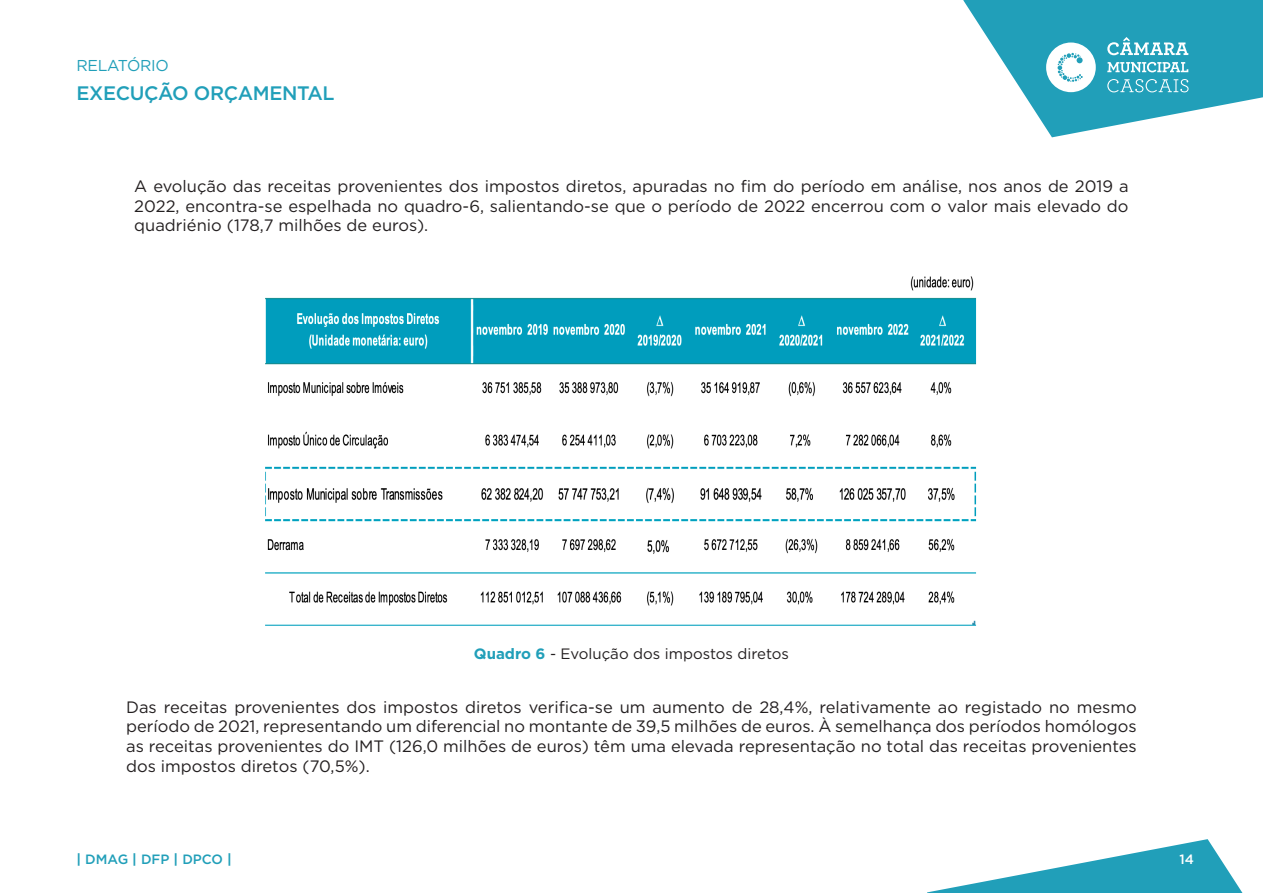
<style>
.page{position:relative;width:1263px;height:893px;background:#fff}
.page>*{position:absolute;margin:0;border:0;box-sizing:border-box;transform-origin:0 0}
.t1{font:500 19.5px "Gotham";letter-spacing:-.02em;color:#219fb9}
.texto{font:16.5px/19.8px "Gotham";color:#231f20;text-align:justify}
.t2{font:15.75px "Gotham";letter-spacing:-.02em;color:#219fb9}
.texto-2{font:15px "Gotham";color:#231f20}
.t3{font:500 13.5px "Gotham";color:#219fb9}
.t4{font:500 13.5px "Gotham";color:#fff}
.s1{font-weight:700;color:#219fb9}
.s2{font-weight:700}
</style>
<div class="page">
<svg style="left:927px;top:839px;width:315px;height:54px"></svg>
<svg style="left:963px;top:0;width:300px;height:137px"></svg>
<img style="left:265px;top:276px;width:712px;height:350px">
<p class="t2" style="left:77px;top:55px;width:94px">RELATÓRIO</p>
<p class="t1" style="left:77px;top:80px;width:260px">EXECUÇÃO ORÇAMENTAL</p>
<p class="texto" style="left:134px;top:176px;width:996px">A evolução das receitas provenientes dos impostos diretos, apuradas no fim do período em análise, nos anos de 2019 a 2022, encontra-se espelhada no quadro-6, salientando-se que o período de 2022 encerrou com o valor mais elevado do quadriénio (178,7 milhões de euros).</p>
<p class="texto-2" style="left:474px;top:644px;width:317px"><span class="s1">Quadro 6</span> - Evolução dos impostos diretos</p>
<p class="texto" style="left:126px;top:697px;width:1012px">Das receitas provenientes dos impostos diretos verifica-se um aumento de 28,4%, relativamente ao registado no mesmo período de 2021, representando um diferencial no montante de 39,5 milhões de euros. À semelhança dos períodos homólogos as receitas provenientes do IMT (126,0 milhões de euros) têm uma elevada representação no total das receitas provenientes dos impostos diretos (70,5%).</p>
<p class="t3" style="left:77px;top:850px;width:157px"><span class="s2">|</span> DMAG <span class="s2">|</span> DFP <span class="s2">|</span> DPCO <span class="s2">|</span></p>
<p class="t4" style="left:1179px;top:850px;width:16px">14</p>
</div>
